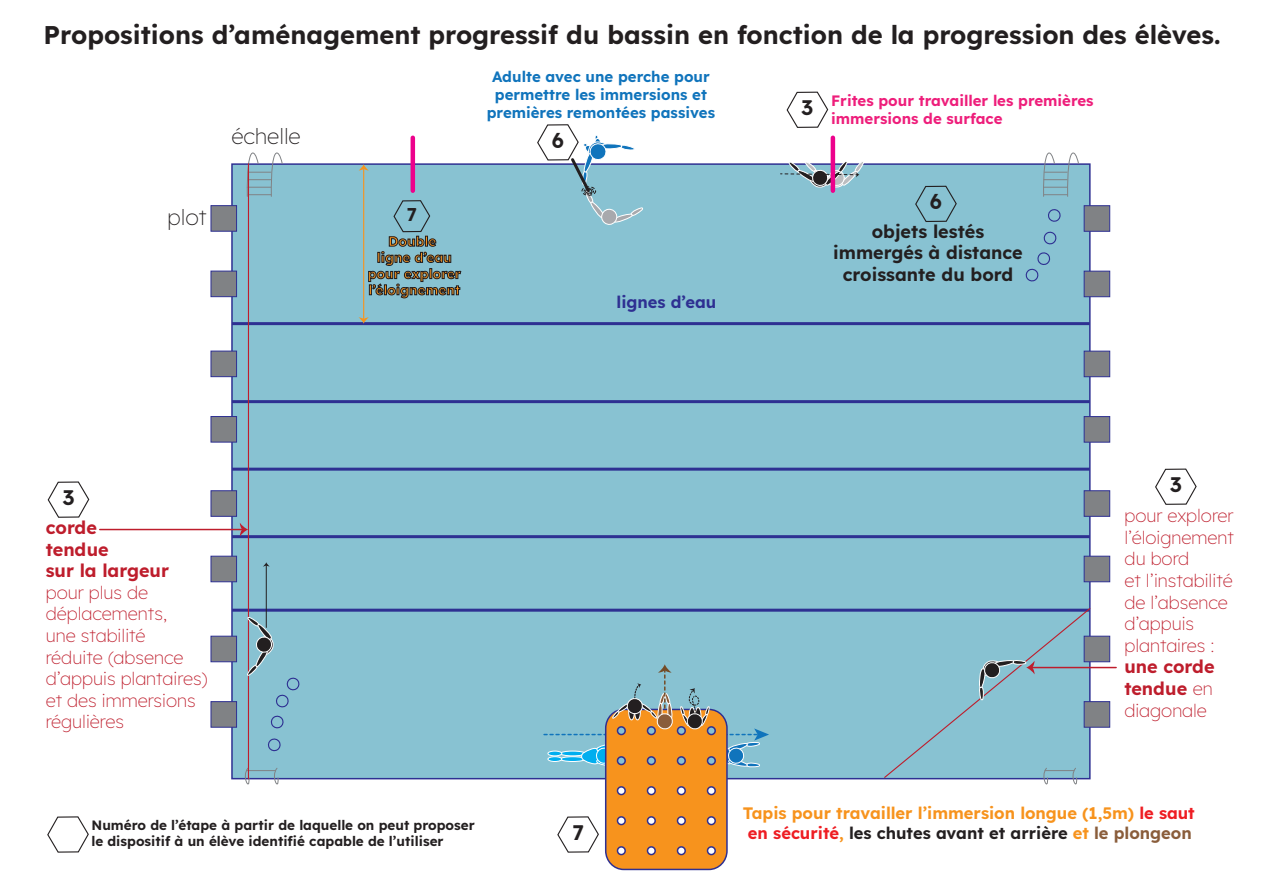
<style>
.page{position:relative;width:1263px;height:893px;background:#fff}
.page>*{position:absolute;margin:0;border:0;box-sizing:border-box;transform-origin:0 0}
.t1{font:700 25.5px "Readex Pro";color:#231f20}
.t2{font:300 21.75px "Readex Pro";color:#231f20}
.t3{font:700 21px "Readex Pro";color:#231f20}
.t4{font:700 18.45px "Readex Pro";color:#231f20}
.t5{font:300 18px/21.6px "Readex Pro";color:#be1d2c}
.t6{font:700 18px/21.6px "Readex Pro";color:#be1d2c}
.t7{font:700 18px/21.6px "Readex Pro";color:#231f20;text-align:center}
.t8{font:700 16.5px/19.8px "Readex Pro";color:#f7931d;text-align:center}
.t9{font:700 16.5px "Readex Pro";color:#2e3092}
.t10{font:700 15px/18px "Readex Pro";color:#1074bc;text-align:center}
.t11{font:700 15px/18px "Readex Pro";color:#ee1e7b}
.t12{font:700 13.5px/16.2px "Readex Pro";color:#231f20}
.t13{font:700 13.5px/16.2px "Readex Pro";color:#f7931d;text-align:center}
.s1{font-weight:300}
.s2{color:#ee1d23}
.s3{color:#231f20}
.s4{color:#8a5d3b}
</style>
<div class="page">
<div style="left:231px;top:163px;width:859px;height:616px;background:#88c2d2;border:2px solid #2e3092"></div>
<svg style="left:247px;top:152px;width:36px;height:45px"></svg>
<svg style="left:1043px;top:152px;width:36px;height:45px"></svg>
<svg style="left:241px;top:767px;width:38px;height:18px"></svg>
<hr style="left:232px;top:322px;width:858px;height:3px;background:#2e3092">
<hr style="left:232px;top:468px;width:858px;height:3px;background:#2e3092">
<hr style="left:232px;top:400px;width:858px;height:3px;background:#2e3092">
<hr style="left:232px;top:535px;width:858px;height:3px;background:#2e3092">
<hr style="left:232px;top:609px;width:858px;height:3px;background:#2e3092">
<hr style="left:411px;top:138px;width:4px;height:53px;background:#ed028c">
<div style="left:211px;top:351px;width:26px;height:26px;background:#808285;border:1px solid #2e3092"></div>
<div style="left:211px;top:416px;width:26px;height:26px;background:#808285;border:1px solid #2e3092"></div>
<div style="left:211px;top:205px;width:26px;height:27px;background:#808285;border:1px solid #2e3092"></div>
<div style="left:211px;top:271px;width:26px;height:26px;background:#808285;border:1px solid #2e3092"></div>
<div style="left:1084px;top:351px;width:26px;height:26px;background:#808285;border:1px solid #2e3092"></div>
<div style="left:1084px;top:416px;width:26px;height:27px;background:#808285;border:1px solid #2e3092"></div>
<div style="left:1084px;top:205px;width:26px;height:27px;background:#808285;border:1px solid #2e3092"></div>
<div style="left:1084px;top:271px;width:26px;height:26px;background:#808285;border:1px solid #2e3092"></div>
<div style="left:1084px;top:636px;width:26px;height:26px;background:#808285;border:1px solid #2e3092"></div>
<div style="left:1084px;top:701px;width:26px;height:27px;background:#808285;border:1px solid #2e3092"></div>
<div style="left:1084px;top:490px;width:26px;height:27px;background:#808285;border:1px solid #2e3092"></div>
<div style="left:1084px;top:556px;width:26px;height:26px;background:#808285;border:1px solid #2e3092"></div>
<div style="left:211px;top:636px;width:26px;height:26px;background:#808285;border:1px solid #2e3092"></div>
<div style="left:211px;top:701px;width:26px;height:27px;background:#808285;border:1px solid #2e3092"></div>
<div style="left:211px;top:490px;width:26px;height:27px;background:#808285;border:1px solid #2e3092"></div>
<div style="left:211px;top:556px;width:26px;height:26px;background:#808285;border:1px solid #2e3092"></div>
<div style="left:601px;top:209px;width:16px;height:16px;border:1px solid #fff;border-radius:7px"></div>
<svg style="left:780px;top:160px;width:84px;height:28px"></svg>
<svg style="left:1048px;top:209px;width:13px;height:13px"></svg>
<svg style="left:1025px;top:252px;width:26px;height:30px"></svg>
<svg style="left:1043px;top:231px;width:14px;height:14px"></svg>
<svg style="left:268px;top:738px;width:13px;height:14px"></svg>
<svg style="left:270px;top:715px;width:14px;height:14px"></svg>
<hr style="left:248px;top:164px;width:1px;height:615px;background:#be1d2c">
<hr style="left:100px;top:529px;width:143px;height:1px;background:#be1d2c">
<svg style="left:240px;top:523px;width:8px;height:13px"></svg>
<hr style="left:831px;top:138px;width:4px;height:53px;background:#ed028c">
<div style="left:606px;top:709px;width:121px;height:160px;background:#f7931d;border-radius:18px"></div>
<div style="left:605px;top:709px;width:123px;height:161px;border:2px solid #2e3092;border-radius:18px"></div>
<div style="left:617px;top:787px;width:8px;height:7px;background:#fff;border-radius:50%"></div>
<div style="left:617px;top:786px;width:9px;height:9px;border:2px solid #2e3092;border-radius:50%"></div>
<div style="left:647px;top:787px;width:8px;height:7px;background:#fff;border-radius:50%"></div>
<div style="left:647px;top:786px;width:9px;height:9px;border:2px solid #2e3092;border-radius:50%"></div>
<div style="left:677px;top:787px;width:8px;height:7px;background:#fff;border-radius:50%"></div>
<div style="left:677px;top:786px;width:9px;height:9px;border:2px solid #2e3092;border-radius:50%"></div>
<div style="left:707px;top:787px;width:8px;height:7px;background:#fff;border-radius:50%"></div>
<div style="left:707px;top:786px;width:9px;height:9px;border:2px solid #2e3092;border-radius:50%"></div>
<div style="left:617px;top:817px;width:8px;height:7px;background:#fff;border-radius:50%"></div>
<div style="left:617px;top:816px;width:9px;height:9px;border:2px solid #2e3092;border-radius:50%"></div>
<div style="left:647px;top:817px;width:8px;height:7px;background:#fff;border-radius:50%"></div>
<div style="left:647px;top:816px;width:9px;height:9px;border:2px solid #2e3092;border-radius:50%"></div>
<div style="left:677px;top:817px;width:8px;height:7px;background:#fff;border-radius:50%"></div>
<div style="left:677px;top:816px;width:9px;height:9px;border:2px solid #2e3092;border-radius:50%"></div>
<div style="left:707px;top:817px;width:8px;height:7px;background:#fff;border-radius:50%"></div>
<div style="left:707px;top:816px;width:9px;height:9px;border:2px solid #2e3092;border-radius:50%"></div>
<div style="left:617px;top:847px;width:8px;height:7px;background:#fff;border-radius:50%"></div>
<div style="left:617px;top:846px;width:9px;height:9px;border:2px solid #2e3092;border-radius:50%"></div>
<div style="left:647px;top:847px;width:8px;height:7px;background:#fff;border-radius:50%"></div>
<div style="left:647px;top:846px;width:9px;height:9px;border:2px solid #2e3092;border-radius:50%"></div>
<div style="left:677px;top:847px;width:8px;height:7px;background:#fff;border-radius:50%"></div>
<div style="left:677px;top:846px;width:9px;height:9px;border:2px solid #2e3092;border-radius:50%"></div>
<div style="left:707px;top:847px;width:8px;height:7px;background:#fff;border-radius:50%"></div>
<div style="left:707px;top:846px;width:9px;height:9px;border:2px solid #2e3092;border-radius:50%"></div>
<svg style="left:544px;top:664px;width:225px;height:103px"></svg>
<hr style="left:1031px;top:667px;width:85px;height:1px;background:#be1d2c">
<svg style="left:883px;top:607px;width:208px;height:178px"></svg>
<svg style="left:247px;top:617px;width:53px;height:92px"></svg>
<hr style="left:266px;top:565px;width:1px;height:62px;background:#231f20">
<svg style="left:263px;top:562px;width:6px;height:4px"></svg>
<svg style="left:47px;top:816px;width:42px;height:37px"></svg>
<svg style="left:557px;top:816px;width:42px;height:37px"></svg>
<svg style="left:47px;top:481px;width:43px;height:37px"></svg>
<svg style="left:786px;top:91px;width:43px;height:37px"></svg>
<svg style="left:536px;top:124px;width:107px;height:100px"></svg>
<svg style="left:915px;top:185px;width:42px;height:37px"></svg>
<svg style="left:1155px;top:468px;width:42px;height:37px"></svg>
<hr style="left:363px;top:168px;width:1px;height:152px;background:#f7931d">
<svg style="left:359px;top:164px;width:10px;height:6px"></svg>
<svg style="left:359px;top:317px;width:10px;height:7px"></svg>
<svg style="left:368px;top:200px;width:94px;height:99px"></svg>
<h1 class="t1" style="left:44px;top:20px;width:1178px">Propositions d’aménagement progressif du bassin en fonction de la progression des élèves.</h1>
<p class="t2" style="left:168px;top:201px;width:41px">plot</p>
<p class="t2" style="left:231px;top:120px;width:71px">échelle</p>
<p class="t4" style="left:407px;top:204px;width:12px">7</p>
<p class="t13" style="left:368px;top:233px;width:95px">Double<br>ligne d’eau pour explorer l’éloignement</p>
<p class="t10" style="left:487px;top:68px;width:230px">Adulte avec une perche pour permettre les immersions et premières remontées passives</p>
<p class="t3" style="left:552px;top:128px;width:14px">6</p>
<p class="t9" style="left:616px;top:292px;width:101px">lignes d’eau</p>
<p class="t3" style="left:801px;top:96px;width:14px">3</p>
<p class="t11" style="left:831px;top:92px;width:264px">Frites pour travailler les premières immersions de surface</p>
<p class="t3" style="left:930px;top:190px;width:14px">6</p>
<p class="t7" style="left:833px;top:221px;width:191px">objets lestés immergés à distance croissante du bord</p>
<p class="t3" style="left:62px;top:486px;width:14px">3</p>
<p class="t6" style="left:46px;top:517px;width:125px">corde<br>tendue<br>sur la largeur</p>
<p class="t5" style="left:46px;top:582px;width:164px">pour plus de déplacements,<br>une stabilité<br>réduite (absence d’appuis plantaires) et des immersions régulières</p>
<p class="t12" style="left:92px;top:817px;width:385px">Numéro de l’étape à partir de laquelle on peut proposer le dispositif à un élève identifié capable de l’utiliser</p>
<p class="t3" style="left:572px;top:820px;width:13px">7</p>
<p class="t3" style="left:1170px;top:473px;width:14px">3</p>
<p class="t5" style="left:1124px;top:506px;width:111px">pour explorer l’éloignement du bord<br>et l’instabilité de l’absence d’appuis plantaires :</p>
<p class="t6" style="left:1124px;top:656px;width:92px;text-align:justify">une corde tendue <span class="s1">en diagonale</span></p>
<p class="t8" style="left:743px;top:804px;width:454px">Tapis pour travailler l’immersion longue (1,5m) <span class="s2">le saut en sécurité</span>, <span class="s3">les chutes avant et arrière</span> et <span class="s4">le plongeon</span></p>
</div>
